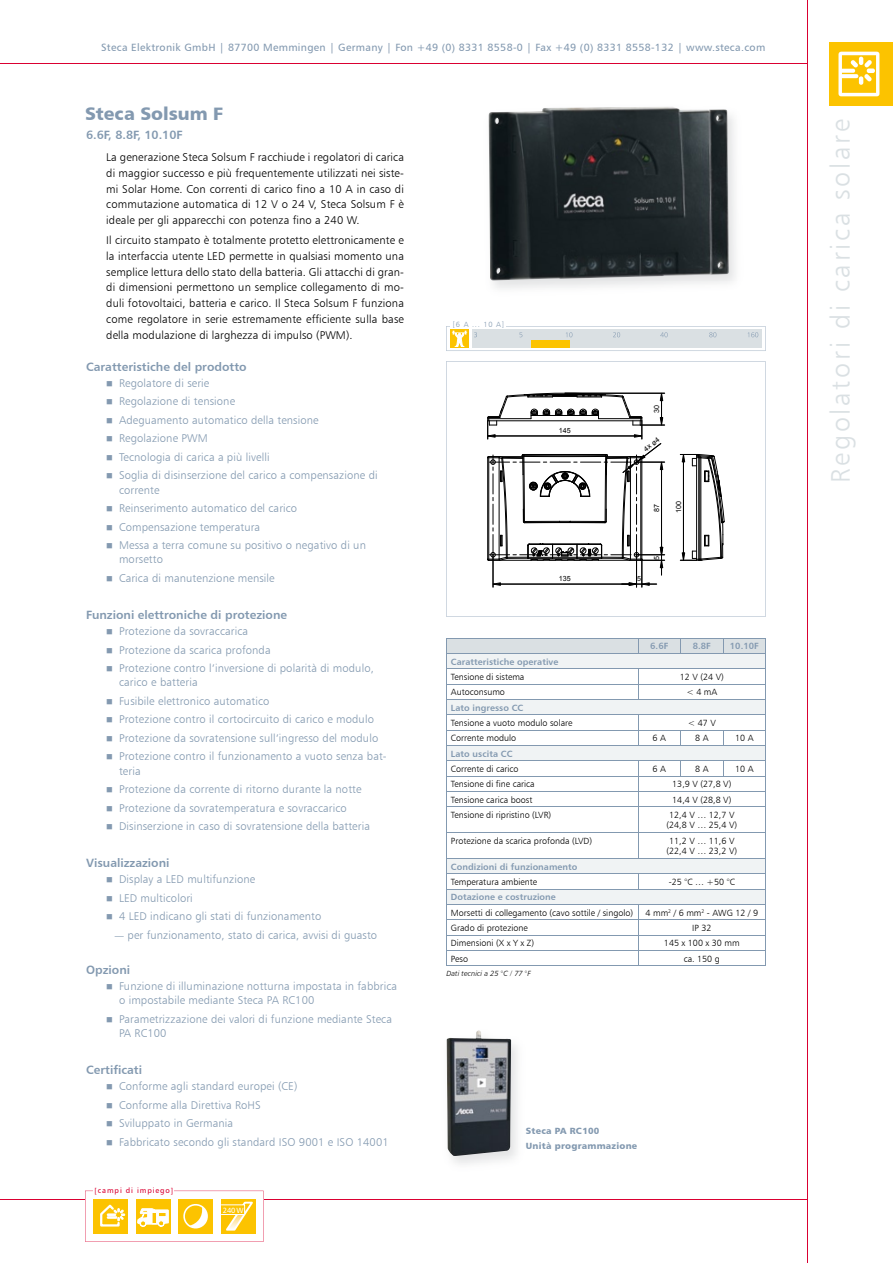
<style>
.page{position:relative;width:893px;height:1263px;background:#fff}
.page>*{position:absolute;margin:0;border:0;box-sizing:border-box;transform-origin:0 0}
.t1{font:27px "Humanist 777 BT Light B";letter-spacing:.1em;color:#dae0e3}
.t2{font:18px "Humanist 777 BT Black B";color:#8399b0}
.t3{font:12px "Humanist 777 BT Bold B";color:#8399b0}
.t4{font:11.25px/18.5px "Humanist 777 BT Light B";letter-spacing:.01em;color:#8399b0}
.t5{font:11.25px/15.8px "Humanist 777 BT Light B";letter-spacing:.01em;color:#000;text-align:justify}
.t6{font:10.5px "Humanist 777 BT Roman B";letter-spacing:.03em;color:#8399b0}
.t7{font:9px/10.5px "Humanist 777 BT Light B";color:#000}
.t8{font:9px "Humanist 777 BT Bold B";letter-spacing:.005em;color:#8399b0}
.t9{font:9px/14.7px "Humanist 777 BT Black B";letter-spacing:.025em;color:#8399b0}
.t10{font:9px/18.5px "Wingdings";color:#8399b0;text-align:justify}
.t11{font:9px "Humanist 777 BT Roman B";color:#8399b0}
.t12{font:7.5px "Humanist 777 BT Light Italic B";letter-spacing:.005em;color:#000}
.t13{font:7.5px "Humanist 777 BT Roman B";letter-spacing:.12em;color:#da0031}
.t14{font:7.5px "Humanist 777 BT Light B";color:#8399b0}
.t15{font:7.5px "Humanist 777 BT Roman B";color:#fff}
.t16{font:7.2px "Arial";color:#000}
</style>
<div class="page">
<hr style="left:0;top:64px;width:808px;height:1px;background:#da0031">
<hr style="left:0;top:1199px;width:808px;height:1px;background:#da0031">
<hr style="left:808px;top:0;width:1px;height:1263px;background:#da0031">
<div style="left:829px;top:43px;width:64px;height:63px;background:#fcc300"></div>
<img style="left:838px;top:51px;width:42px;height:46px">
<svg style="left:446px;top:361px;width:320px;height:256px"></svg>
<img style="left:489px;top:107px;width:240px;height:173px">
<svg style="left:446px;top:326px;width:320px;height:25px"></svg>
<div style="left:531px;top:340px;width:39px;height:8px;background:#fcc300"></div>
<div style="left:451px;top:319px;width:55px;height:8px;background:#fff"></div>
<img style="left:447px;top:1030px;width:64px;height:126px">
<hr style="left:446px;top:966px;width:192px;height:1px;background:#8399b0">
<hr style="left:638px;top:966px;width:43px;height:1px;background:#8399b0">
<hr style="left:681px;top:966px;width:42px;height:1px;background:#8399b0">
<hr style="left:723px;top:966px;width:43px;height:1px;background:#8399b0">
<svg style="left:446px;top:638px;width:320px;height:328px"></svg>
<hr style="left:446px;top:904px;width:192px;height:1px;background:#8399b0">
<hr style="left:638px;top:904px;width:43px;height:1px;background:#8399b0">
<hr style="left:681px;top:904px;width:42px;height:1px;background:#8399b0">
<hr style="left:723px;top:904px;width:43px;height:1px;background:#8399b0">
<svg style="left:85px;top:1191px;width:179px;height:51px"></svg>
<div style="left:221px;top:1205px;width:24px;height:9px;background:#fcc300"></div>
<div style="left:221px;top:1204px;width:24px;height:11px;border:1px solid #fff"></div>
<p class="t6" style="left:101px;top:40px;width:666px">Steca Elektronik GmbH | 87700 Memmingen | Germany | Fon +49 (0) 8331 8558-0 | Fax +49 (0) 8331 8558-132 | www.steca.com</p>
<h2 class="t2" style="left:85px;top:102px;width:140px">Steca Solsum F</h2>
<p class="t3" style="left:86px;top:127px;width:98px">6.6F, 8.8F, 10.10F</p>
<p class="t5" style="left:106px;top:149px;width:299px">La generazione Steca Solsum F racchiude i regolatori di carica di maggior successo e più frequentemente utilizzati nei siste&shy;mi Solar Home. Con correnti di carico fino a 10 A in caso di commutazione automatica di 12 V o 24 V, Steca Solsum F è ideale per gli apparecchi con potenza fino a 240 W.</p>
<p class="t5" style="left:106px;top:232px;width:299px">Il circuito stampato è totalmente protetto elettronicamente e la interfaccia utente LED permette in qualsiasi momento una semplice lettura dello stato della batteria. Gli attacchi di gran&shy;di dimensioni permettono un semplice collegamento di mo&shy;duli fotovoltaici, batteria e carico. Il Steca Solsum F funziona come regolatore in serie estremamente efficiente sulla base della modulazione di larghezza di impulso (PWM).</p>
<p class="t3" style="left:86px;top:359px;width:162px">Caratteristiche del prodotto</p>
<p class="t4" style="left:119px;top:374px;width:260px">Regolatore di serie<br>Regolazione di tensione<br>Adeguamento automatico della tensione<br>Regolazione PWM<br>Tecnologia di carica a più livelli<br>Soglia di disinserzione del carico a compensazione di</p>
<p class="t4" style="left:119px;top:480px;width:248px">corrente<br>Reinserimento automatico del carico<br>Compensazione temperatura<br>Messa a terra comune su positivo o negativo di un</p>
<p class="t4" style="left:119px;top:550px;width:157px">morsetto<br>Carica di manutenzione mensile</p>
<p class="t3" style="left:86px;top:607px;width:202px">Funzioni elettroniche di protezione</p>
<p class="t4" style="left:119px;top:622px;width:256px">Protezione da sovraccarica<br>Protezione da scarica profonda<br>Protezione contro l‘inversione di polarità di modulo,</p>
<p class="t4" style="left:119px;top:673px;width:269px">carico e batteria<br>Fusibile elettronico automatico<br>Protezione contro il cortocircuito di carico e modulo Protezione da sovratensione sull‘ingresso del modulo Protezione contro il funzionamento a vuoto senza bat-</p>
<p class="t4" style="left:119px;top:761px;width:252px">teria<br>Protezione da corrente di ritorno durante la notte Protezione da sovratemperatura e sovraccarico Disinserzione in caso di sovratensione della batteria</p>
<p class="t3" style="left:86px;top:855px;width:85px">Visualizzazioni</p>
<p class="t4" style="left:119px;top:870px;width:138px">Display a LED multifunzione</p>
<p class="t4" style="left:119px;top:889px;width:75px">LED multicolori</p>
<p class="t4" style="left:119px;top:907px;width:204px">4 LED indicano gli stati di funzionamento</p>
<p class="t4" style="left:128px;top:926px;width:251px">per funzionamento, stato di carica, avvisi di guasto</p>
<p class="t3" style="left:86px;top:962px;width:46px">Opzioni</p>
<p class="t4" style="left:119px;top:979px;width:280px;line-height:14.2px">Funzione di illuminazione notturna impostata in fabbrica o impostabile mediante Steca PA RC100</p>
<p class="t4" style="left:119px;top:1011px;width:274px;line-height:14.2px">Parametrizzazione dei valori di funzione mediante Steca<br>PA RC100</p>
<p class="t3" style="left:86px;top:1062px;width:58px">Certificati</p>
<p class="t4" style="left:119px;top:1077px;width:271px">Conforme agli standard europei (CE)<br>Conforme alla Direttiva RoHS<br>Sviluppato in Germania<br>Fabbricato secondo gli standard ISO 9001 e ISO 14001</p>
<p class="t10" style="left:106px;top:375px;width:8px">■ ■ ■ ■ ■ ■</p>
<p class="t10" style="left:106px;top:500px;width:8px">■ ■ ■</p>
<p class="t10" style="left:106px;top:570px;width:8px">■</p>
<p class="t10" style="left:106px;top:623px;width:8px">■ ■ ■</p>
<p class="t10" style="left:106px;top:693px;width:8px">■ ■ ■ ■</p>
<p class="t10" style="left:106px;top:781px;width:8px">■ ■ ■</p>
<p class="t10" style="left:106px;top:871px;width:8px">■ ■ ■</p>
<p class="t11" style="left:115px;top:930px;width:10px">—</p>
<p class="t10" style="left:106px;top:978px;width:8px">■</p>
<p class="t10" style="left:106px;top:1010px;width:8px">■</p>
<p class="t10" style="left:106px;top:1078px;width:8px">■ ■ ■ ■</p>
<p class="t13" style="left:95px;top:1185px;width:80px">[campi di impiego]</p>
<p class="t15" style="left:223px;top:1205px;width:22px">240 W</p>
<p class="t14" style="left:453px;top:320px;width:53px">[6 A ... 10 A]</p>
<p class="t16" style="left:559px;top:426px;width:13px">145</p>
<p class="t16" style="left:652px;top:413px;width:9px;rotate:-90deg">30</p>
<p class="t16" style="left:642px;top:446px;width:19px;rotate:-37deg">4x ø4</p>
<p class="t16" style="left:652px;top:512px;width:9px;rotate:-90deg">87</p>
<p class="t16" style="left:674px;top:513px;width:13px;rotate:-90deg">100</p>
<p class="t16" style="left:559px;top:574px;width:13px">135</p>
<p class="t16" style="left:637px;top:574px;width:5px">5</p>
<p class="t16" style="left:652px;top:559px;width:5px;rotate:-90deg">5</p>
<p class="t8" style="left:650px;top:640px;width:20px">6.6F</p>
<p class="t8" style="left:693px;top:640px;width:20px">8.8F</p>
<p class="t8" style="left:730px;top:640px;width:30px">10.10F</p>
<p class="t8" style="left:451px;top:656px;width:109px">Caratteristiche operative</p>
<p class="t7" style="left:451px;top:671px;width:75px">Tensione di sistema</p>
<p class="t7" style="left:680px;top:671px;width:46px">12 V (24 V)</p>
<p class="t7" style="left:451px;top:687px;width:56px">Autoconsumo</p>
<p class="t7" style="left:686px;top:687px;width:32px">&lt; 4 mA</p>
<p class="t8" style="left:451px;top:702px;width:74px">Lato ingresso CC</p>
<p class="t7" style="left:451px;top:717px;width:123px">Tensione a vuoto modulo solare</p>
<p class="t7" style="left:688px;top:717px;width:30px">&lt; 47 V</p>
<p class="t7" style="left:451px;top:733px;width:67px">Corrente modulo</p>
<p class="t7" style="left:653px;top:733px;width:15px">6 A</p>
<p class="t7" style="left:695px;top:733px;width:15px">8 A</p>
<p class="t7" style="left:735px;top:733px;width:20px">10 A</p>
<p class="t8" style="left:451px;top:748px;width:63px">Lato uscita CC</p>
<p class="t7" style="left:451px;top:763px;width:69px">Corrente di carico</p>
<p class="t7" style="left:653px;top:763px;width:15px">6 A</p>
<p class="t7" style="left:695px;top:763px;width:15px">8 A</p>
<p class="t7" style="left:735px;top:763px;width:20px">10 A</p>
<p class="t7" style="left:451px;top:779px;width:85px">Tensione di fine carica</p>
<p class="t7" style="left:672px;top:779px;width:61px">13,9 V (27,8 V)</p>
<p class="t7" style="left:451px;top:794px;width:83px">Tensione carica boost</p>
<p class="t7" style="left:672px;top:794px;width:61px">14,4 V (28,8 V)</p>
<p class="t7" style="left:451px;top:809px;width:102px">Tensione di ripristino (LVR)</p>
<p class="t7" style="left:666px;top:809px;width:72px">12,4 V … 12,7 V (24,8 V … 25,4 V)</p>
<p class="t7" style="left:451px;top:835px;width:143px">Protezione da scarica profonda (LVD)</p>
<p class="t7" style="left:666px;top:835px;width:72px">11,2 V … 11,6 V (22,4 V … 23,2 V)</p>
<p class="t8" style="left:451px;top:861px;width:128px">Condizioni di funzionamento</p>
<p class="t7" style="left:451px;top:876px;width:88px">Temperatura ambiente</p>
<p class="t7" style="left:669px;top:876px;width:68px">-25 °C … +50 °C</p>
<p class="t8" style="left:451px;top:891px;width:106px">Dotazione e costruzione</p>
<p class="t7" style="left:451px;top:907px;width:184px">Morsetti di collegamento (cavo sottile / singolo)</p>
<p class="t7" style="left:646px;top:907px;width:114px">4 mm<sup>2</sup> / 6 mm<sup>2</sup> - AWG 12 / 9</p>
<p class="t7" style="left:451px;top:922px;width:78px">Grado di protezione</p>
<p class="t7" style="left:692px;top:922px;width:21px">IP 32</p>
<p class="t7" style="left:451px;top:938px;width:85px">Dimensioni (X x Y x Z)</p>
<p class="t7" style="left:664px;top:938px;width:77px">145 x 100 x 30 mm</p>
<p class="t7" style="left:451px;top:953px;width:19px">Peso</p>
<p class="t7" style="left:684px;top:953px;width:38px">ca. 150 g</p>
<p class="t12" style="left:446px;top:968px;width:86px">Dati tecnici a 25 °C / 77 °F</p>
<p class="t9" style="left:526px;top:1123px;width:113px">Steca PA RC100<br>Unità programmazione</p>
<h1 class="t1" style="left:824px;top:483px;width:366px;rotate:-90deg">Regolatori di carica solare</h1>
</div>
